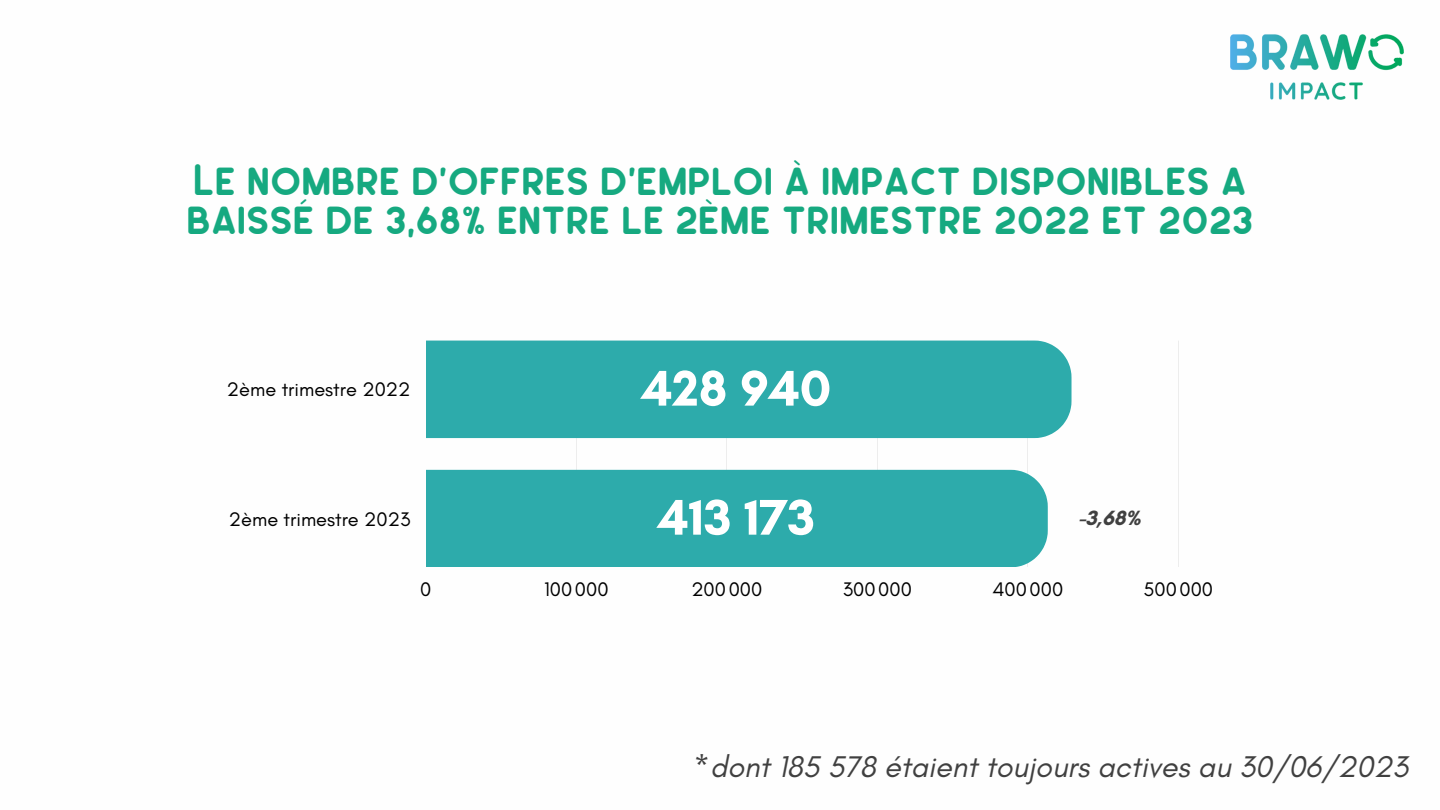
<style>
.page{position:relative;width:1440px;height:810px;background:#fff}
.page>*{position:absolute;margin:0;border:0;box-sizing:border-box;transform-origin:0 0}
.t1{font:700 51.1px "Glacial Indifference";color:#fff}
.t2{font:700 40px/39.8px "Leo Rounded";color:#16a980}
.t3{font:italic 30.5px "Glacial Indifference";color:#404040}
.t4{font:700 21px "Glacial Indifference";color:#404040}
.t5{font:20px "Glacial Indifference";color:#000}
</style>
<div class="page">
<img style="left:1230px;top:34px;width:174px;height:66px">
<svg style="left:426px;top:438px;width:609px;height:32px"></svg>
<div style="left:426px;top:341px;width:646px;height:97px;background:#2dabab"></div>
<div style="left:426px;top:470px;width:622px;height:97px;background:#2dabab"></div>
<p class="t2" style="left:187px;top:161px;width:1068px">Le nombre d'offres d’emploi à impact disponibles a baissé de 3,68% entre le 2ème trimestre 2022 et 2023</p>
<p class="t5" style="left:227px;top:377px;width:185px">2ème trimestre 2022</p>
<p class="t1" style="left:642px;top:357px;width:191px">428 940</p>
<p class="t1" style="left:658px;top:486px;width:159px">413 173</p>
<p class="t5" style="left:229px;top:507px;width:183px">2ème trimestre 2023</p>
<p class="t4" style="left:1078px;top:505px;width:64px">-3,68%</p>
<p class="t5" style="left:420px;top:577px;width:13px">0</p>
<p class="t5" style="left:544px;top:577px;width:66px">100000</p>
<p class="t5" style="left:691px;top:577px;width:72px">200000</p>
<p class="t5" style="left:843px;top:577px;width:71px">300000</p>
<p class="t5" style="left:992px;top:577px;width:72px">400000</p>
<p class="t5" style="left:1143px;top:577px;width:71px">500000</p>
<p class="t3" style="left:694px;top:748px;width:716px">*dont 185 578 étaient toujours actives au 30/06/2023</p>
</div>
